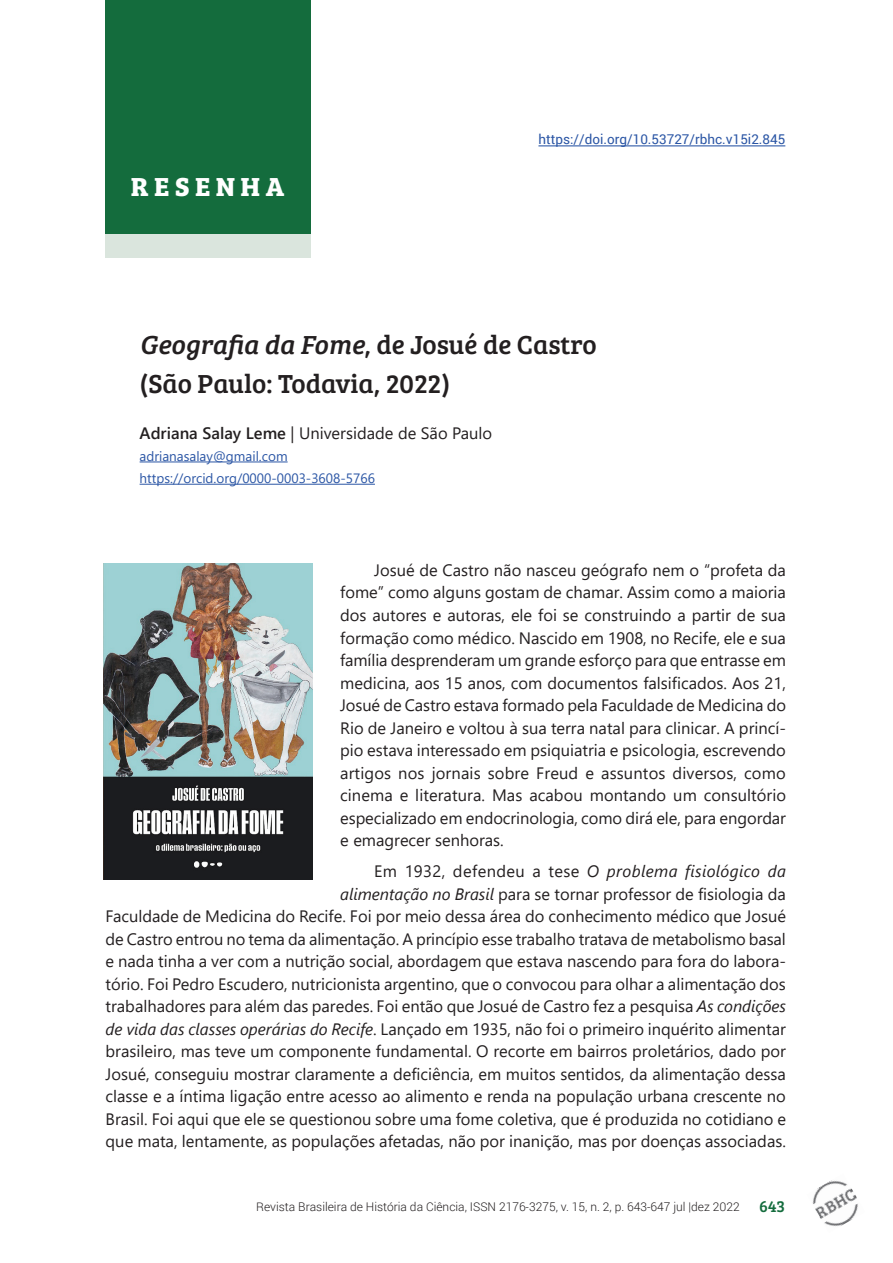
<style>
.page{position:relative;width:893px;height:1263px;background:#fff}
.page>*{position:absolute;margin:0;border:0;box-sizing:border-box;transform-origin:0 0}
.t1{font:27px/39px "Bree Serif";color:#231f20}
.t2{font:700 27px "Bree Serif";letter-spacing:.2em;color:#fff}
.t3{font:16.5px/22.5px "Segoe UI";color:#231f20;text-align:justify}
.t4{font:16.5px "Bree Serif";color:#146c3d}
.t5{font:13.5px/22.2px "Segoe UI";color:#2b56a5}
.t6{font:13.5px "Roboto";color:#2b56a5}
.t7{font:300 12px "Roboto";color:#231f20}
.s1{font-style:italic}
.s2{font-weight:600}
</style>
<div class="page">
<img style="left:812px;top:1180px;width:46px;height:47px">
<div style="left:105px;top:63px;width:206px;height:195px;background:#dae5dd"></div>
<div style="left:105px;top:0;width:206px;height:234px;background:#146c3d"></div>
<hr style="left:140px;top:462px;width:148px;height:1px;background:#2b56a5">
<hr style="left:140px;top:484px;width:235px;height:1px;background:#2b56a5">
<hr style="left:538px;top:146px;width:247px;height:1px;background:#2b56a5">
<img style="left:104px;top:563px;width:208px;height:316px">
<h1 class="t2" style="left:131px;top:165px;width:155px">RESENHA</h1>
<p class="t6" style="left:538px;top:129px;width:248px">https://doi.org/10.53727/rbhc.v15i2.845</p>
<h1 class="t1" style="left:140px;top:324px;width:458px"><span class="s1">Geografia da Fome</span>, de Josué de Castro (São Paulo: Todavia, 2022)</h1>
<p class="t3" style="left:140px;top:420px;width:354px"><span class="s2">Adriana Salay Leme</span> | Universidade de São Paulo</p>
<p class="t5" style="left:140px;top:444px;width:237px">adrianasalay@gmail.com https://orcid.org/0000-0003-3608-5766</p>
<p class="t3" style="left:340px;top:557px;width:447px;text-indent:34px">Josué de Castro não nasceu geógrafo nem o “profeta da fome” como alguns gostam de chamar. Assim como a maioria dos autores e autoras, ele foi se construindo a partir de sua formação como médico. Nascido em 1908, no Recife, ele e sua família desprenderam um grande esforço para que entrasse em medicina, aos 15 anos, com documentos falsificados. Aos 21, Josué de Castro estava formado pela Faculdade de Medicina do Rio de Janeiro e voltou à sua terra natal para clinicar. A princí&shy;pio estava interessado em psiquiatria e psicologia, escrevendo artigos nos jornais sobre Freud e assuntos diversos, como cinema e literatura. Mas acabou montando um consultório especializado em endocrinologia, como dirá ele, para engordar e emagrecer senhoras.</p>
<p class="t3" style="left:106px;top:858px;width:682px;text-align:right">Em 1932, defendeu a tese <span class="s1">O problema fisiológico da<br>alimentação no Brasil</span> para se tornar professor de fisiologia da<br>Faculdade de Medicina do Recife. Foi por meio dessa área do conhecimento médico que Josué de Castro entrou no tema da alimentação. A princípio esse trabalho tratava de metabolismo basal e nada tinha a ver com a nutrição social, abordagem que estava nascendo para fora do labora&shy;tório. Foi Pedro Escudero, nutricionista argentino, que o convocou para olhar a alimentação dos trabalhadores para além das paredes. Foi então que Josué de Castro fez a pesquisa <span class="s1">As condições de vida das classes operárias do Recife</span>. Lançado em 1935, não foi o primeiro inquérito alimentar brasileiro, mas teve um componente fundamental. O recorte em bairros proletários, dado por Josué, conseguiu mostrar claramente a deficiência, em muitos sentidos, da alimentação dessa classe e a íntima ligação entre acesso ao alimento e renda na população urbana crescente no Brasil. Foi aqui que ele se questionou sobre uma fome coletiva, que é produzida no cotidiano e que mata, lentamente, as populações afetadas, não por inanição, mas por doenças associadas.</p>
<p class="t7" style="left:256px;top:1198px;width:485px">Revista Brasileira de História da Ciência, ISSN 2176-3275, v. 15, n. 2, p. 643-647 jul |dez 2022</p>
<p class="t4" style="left:759px;top:1194px;width:28px">643</p>
</div>
